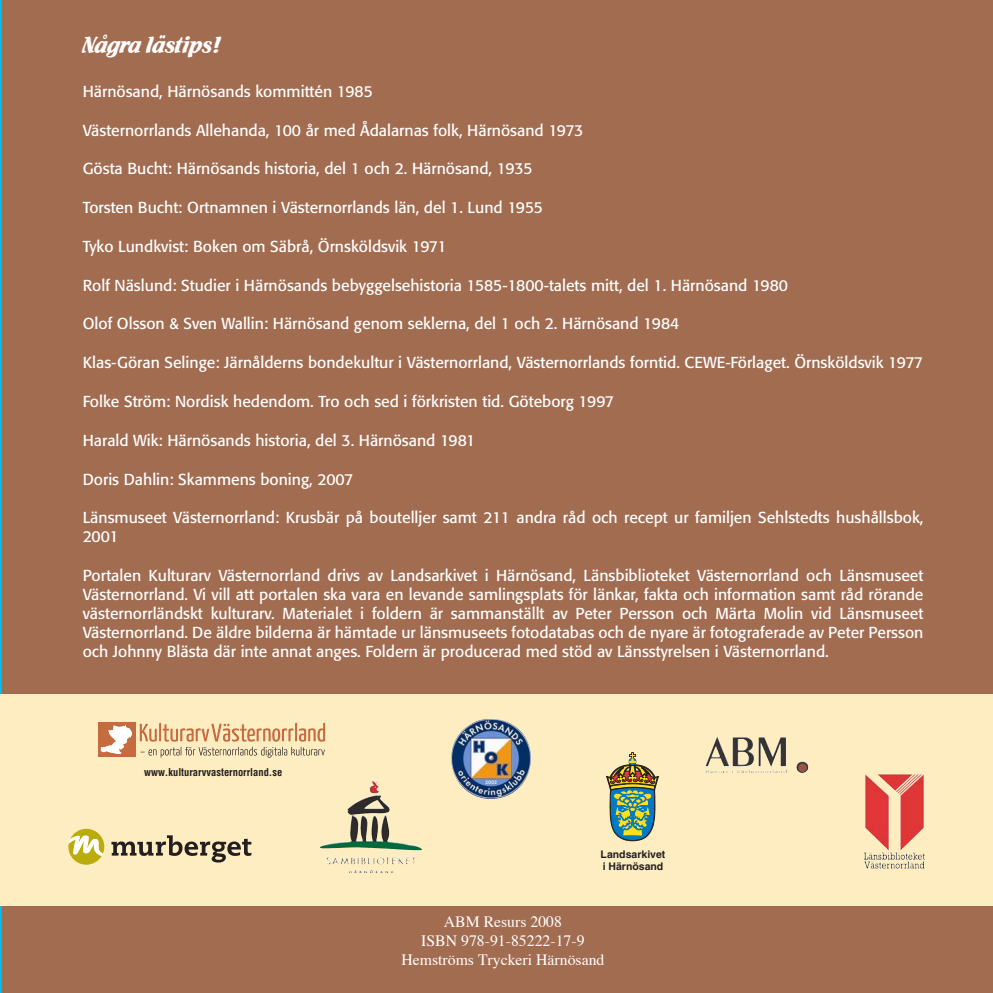
<style>
.page{position:relative;width:993px;height:993px;background:#fff}
.page>*{position:absolute;margin:0;border:0;box-sizing:border-box;transform-origin:0 0}
.Rubrik{font:24.5px "Flamenco D";color:#fff}
.Brödtext{font:15.75px/18.9px "Formata";color:#fff}
.t1{font:15.75px "Times";color:#fff}
.t2{font:700 condensed 10.5px "Helvetica";color:#231f20}
.t3{font:700 10.5px "Helvetica";color:#231f20}
</style>
<div class="page">
<div style="left:0;top:0;width:992px;height:992px;background:#a26c51"></div>
<div style="left:0;top:694px;width:992px;height:211px;background:#feedc1"></div>
<div style="left:83px;top:35px;width:840px;height:653px;background:#a26c51"></div>
<img style="left:705px;top:736px;width:68px;height:30px">
<svg style="left:606px;top:752px;width:52px;height:88px"></svg>
<img style="left:865px;top:774px;width:18px;height:17px">
<img style="left:347px;top:781px;width:42px;height:29px">
<img style="left:451px;top:719px;width:79px;height:79px">
<svg style="left:140px;top:722px;width:185px;height:35px"></svg>
<div style="left:98px;top:722px;width:37px;height:35px;background:#c66a3f"></div>
<svg style="left:101px;top:725px;width:31px;height:28px"></svg>
<svg style="left:68px;top:828px;width:36px;height:36px"></svg>
<svg style="left:111px;top:835px;width:140px;height:27px"></svg>
<p class="Rubrik" style="left:83px;top:30px;width:140px">Några lästips!</p>
<p class="Brödtext" style="left:83px;top:82px;width:292px">Härnösand, Härnösands kommittén 1985</p>
<p class="Brödtext" style="left:83px;top:120px;width:502px">Västernorrlands Allehanda, 100 år med Ådalarnas folk, Härnösand 1973</p>
<p class="Brödtext" style="left:83px;top:159px;width:451px">Gösta Bucht: Härnösands historia, del 1 och 2. Härnösand, 1935</p>
<p class="Brödtext" style="left:83px;top:198px;width:462px">Torsten Bucht: Ortnamnen i Västernorrlands län, del 1. Lund 1955</p>
<p class="Brödtext" style="left:83px;top:237px;width:365px">Tyko Lundkvist: Boken om Säbrå, Örnsköldsvik 1971</p>
<p class="Brödtext" style="left:83px;top:275px;width:706px">Rolf Näslund: Studier i Härnösands bebyggelsehistoria 1585-1800-talets mitt, del 1. Härnösand 1980</p>
<p class="Brödtext" style="left:83px;top:314px;width:598px">Olof Olsson &amp; Sven Wallin: Härnösand genom seklerna, del 1 och 2. Härnösand 1984</p>
<p class="Brödtext" style="left:83px;top:353px;width:841px">Klas-Göran Selinge: Järnålderns bondekultur i Västernorrland, Västernorrlands forntid. CEWE-Förlaget. Örnsköldsvik 1977</p>
<p class="Brödtext" style="left:83px;top:392px;width:532px">Folke Ström: Nordisk hedendom. Tro och sed i förkristen tid. Göteborg 1997</p>
<p class="Brödtext" style="left:83px;top:430px;width:394px">Harald Wik: Härnösands historia, del 3. Härnösand 1981</p>
<p class="Brödtext" style="left:83px;top:469px;width:272px">Doris Dahlin: Skammens boning, 2007</p>
<p class="Brödtext" style="left:83px;top:508px;width:842px">Länsmuseet Västernorrland: Krusbär på boutelljer samt 211 andra råd och recept ur familjen Sehlstedts hushållsbok,<br>2001</p>
<p class="Brödtext" style="left:83px;top:565px;width:841px;text-align:justify">Portalen Kulturarv Västernorrland drivs av Landsarkivet i Härnösand, Länsbiblioteket Västernorrland och Länsmuseet Västernorrland. Vi vill att portalen ska vara en levande samlingsplats för länkar, fakta och information samt råd rörande västernorrländskt kulturarv. Materialet i foldern är sammanställt av Peter Persson och Märta Molin vid Länsmuseet Västernorrland. De äldre bilderna är hämtade ur länsmuseets fotodatabas och de nyare är fotograferade av Peter Persson och Johnny Blästa där inte annat anges. Foldern är producerad med stöd av Länsstyrelsen i Västernorrland.</p>
<p class="t2" style="left:144px;top:765px;width:140px">www.kulturarvvasternorrland.se</p>
<p class="t3" style="left:600px;top:847px;width:66px">Landsarkivet</p>
<p class="t3" style="left:602px;top:860px;width:62px">i Härnösand</p>
<p class="t1" style="left:443px;top:912px;width:120px">ABM Resurs 2008</p>
<p class="t1" style="left:421px;top:931px;width:165px">ISBN 978-91-85222-17-9</p>
<p class="t1" style="left:401px;top:950px;width:204px">Hemströms Tryckeri Härnösand</p>
</div>
